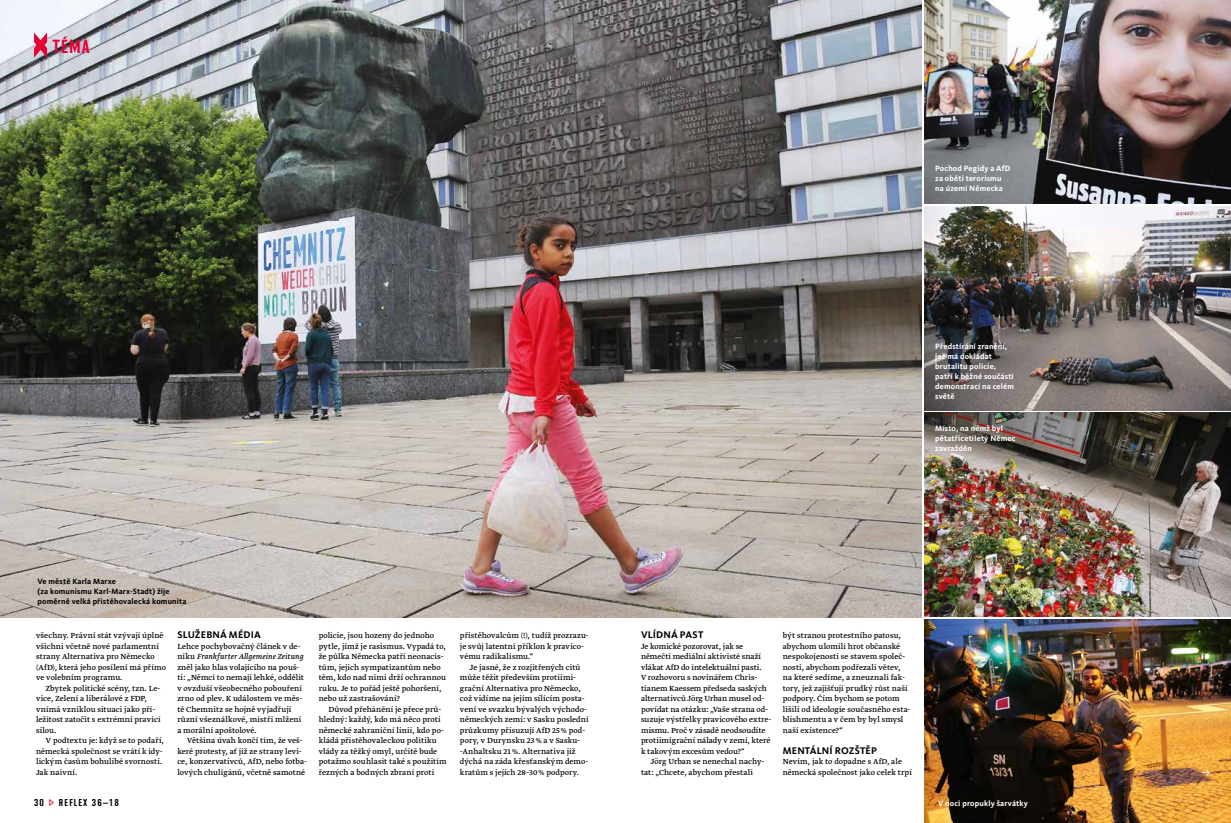
<style>
.page{position:relative;width:1231px;height:823px;background:#fff}
.page>*{position:absolute;margin:0;border:0;box-sizing:border-box;transform-origin:0 0}
.t1{font:19px "Vafle Condensed";color:#e40134}
.t2{font:700 10px "Kievit Pro";letter-spacing:.015em;color:#000}
.t3{font:10px "Vafle Condensed";letter-spacing:.12em;color:#000}
.t4{font:8.7px/10.5px "Greta Text";letter-spacing:.005em;color:#000}
.t5{font:700 8px/10px "Kievit Pro";letter-spacing:.02em;color:#fff}
.t6{font:700 8px/10px "Kievit Pro";letter-spacing:.02em;color:#000}
.s1{font-style:italic}
.s2{font-family:"Vafle Picto";color:#e40134}
</style>
<div class="page">
<img style="left:924px;top:619px;width:306px;height:204px">
<img style="left:0;top:0;width:921px;height:616px">
<img style="left:924px;top:0;width:306px;height:203px">
<img style="left:924px;top:206px;width:306px;height:204px">
<img style="left:924px;top:412px;width:306px;height:204px">
<svg style="left:34px;top:32px;width:13px;height:26px"></svg>
<svg style="left:1201px;top:769px;width:8px;height:6px"></svg>
<h1 class="t1" style="left:52px;top:35px;width:39px">téma</h1>
<p class="t5" style="left:935px;top:163px;width:77px">Pochod Pegidy a AfD za oběti terorismu na území Německa</p>
<p class="t5" style="left:935px;top:341px;width:80px">Předstírání zranění, jež má dokládat brutalitu policie, patří k běžné součásti demonstrací na celém světě</p>
<p class="t5" style="left:935px;top:423px;width:82px">Místo, na němž byl pětatřicetiletý N ěmec zavražděn</p>
<p class="t6" style="left:37px;top:575px;width:151px">Ve městě Karla Marxe<br>(za komunismu Karl-Marx-Stadt) žije poměrně velká přistěhovalecká komunita</p>
<p class="t4" style="left:36px;top:630px;width:131px">všechny. Právní stát vzývají úplně všichni včetně nové parlamentní strany Alternativa pro Německo (AfD), která jeho posílení má přímo ve volebním programu.</p>
<p class="t4" style="left:36px;top:682px;width:126px;text-indent:10px">Zbytek politické scény, tzn. Le&shy;vice, Zelení a liberálové z FDP, vnímá vzniklou situaci jako pří&shy;ležitost zatočit s extrémní pravicí silou.</p>
<p class="t4" style="left:36px;top:735px;width:129px;text-indent:10px">V podtextu je: když se to podaří, německá společnost se vrátí k idy&shy;lickým časům bohulibé svornosti.<br>Jak naivní.</p>
<p class="t2" style="left:177px;top:628px;width:85px">Služebná média</p>
<p class="t4" style="left:177px;top:640px;width:128px">Lehce pochybovačný článek v de&shy;níku <span class="s1">Frankfurter Allgemeine Zeitung </span>zněl jako hlas volajícího na pouš&shy;ti: „Němci to nemají lehké, oddělit v ovzduší všeobecného pobouření zrno od plev. K událostem ve měs&shy;tě Chemnitz se hojně vyjadřují různí všeználkové, mistři mlžení a morální apoštolové.</p>
<p class="t4" style="left:177px;top:735px;width:131px;text-indent:10px">Většina úvah končí tím, že veš&shy;keré protesty, ať již ze strany levi&shy;ce, konzervativců, AfD, nebo fotba&shy;lových chuligánů, včetně samotné</p>
<p class="t4" style="left:318px;top:630px;width:129px">policie, jsou hozeny do jednoho pytle, jímž je rasismus. Vypadá to, že půlka Německa patří neonacis&shy;tům, jejich sympatizantům nebo těm, kdo nad nimi drží ochrannou ruku. Je to pořád ještě pohoršení, nebo už zastrašování?</p>
<p class="t4" style="left:318px;top:703px;width:130px;text-indent:10px">Důvod přehánění je přece prů&shy;hledný: každý, kdo má něco proti německé zahraniční linii, kdo po&shy;kládá přistěhovaleckou politiku vlády za těžký omyl, určitě bude potažmo souhlasit také s použitím řezných a bodných zbraní proti</p>
<p class="t4" style="left:460px;top:630px;width:130px">přistěhovalcům (!), tudíž prozrazu&shy;je svůj latentní příklon k pravico&shy;vému radikalismu.“</p>
<p class="t4" style="left:460px;top:661px;width:130px;text-indent:10px">Je jasné, že z rozjitřených citů může těžit především protiimi&shy;grační Alternativa pro Německo, což vidíme na jejím sílícím posta&shy;vení ve svazku bývalých východo&shy;německých zemí: v Sasku poslední průzkumy přisuzují AfD 25% pod&shy;pory, v Durynsku 23% a v Sasku--Anhaltsku 21%. Alternativa již dýchá na záda křesťanským demo&shy;kratům s jejich 28–30% podpory.</p>
<p class="t2" style="left:641px;top:628px;width:64px">Vlídná past</p>
<p class="t4" style="left:641px;top:640px;width:132px">Je komické pozorovat, jak se němečtí mediální aktivisté snaží vlákat AfD do intelektuální pasti.<br>V rozhovoru s novinářem Chris&shy;tianem Kaessem předseda saských alternativců Jörg Urban musel od&shy;povídat na otázku: „Vaše strana od&shy;suzuje výstřelky pravicového extre&shy;mismu. Proč v zásadě neodsoudíte protiimigrační nálady v zemi, které k takovým excesům vedou?“</p>
<p class="t4" style="left:641px;top:756px;width:125px;text-indent:10px">Jörg Urban se nenechal nachy&shy;tat: „Chcete, abychom přestali</p>
<p class="t4" style="left:782px;top:630px;width:129px">být stranou protestního patosu, abychom ulomili hrot občanské nespokojenosti se stavem společ&shy;nosti, abychom podřezali větev, na které sedíme, a zneuznali fak&shy;tory, jež zajišťují prudký růst naší podpory. Čím bychom se potom lišili od ideologie současného esta&shy;blishmentu a v čem by byl smysl naší existence?“</p>
<p class="t2" style="left:782px;top:743px;width:94px">Mentální rozštěp</p>
<p class="t4" style="left:782px;top:756px;width:131px">Nevím, jak to dopadne s AfD, ale německá společnost jako celek trpí</p>
<p class="t3" style="left:34px;top:796px;width:86px">30 <span class="s2">X</span> REFLEX 36–18</p>
<p class="t5" style="left:937px;top:798px;width:91px">V noci propukly šarvátky</p>
</div>
